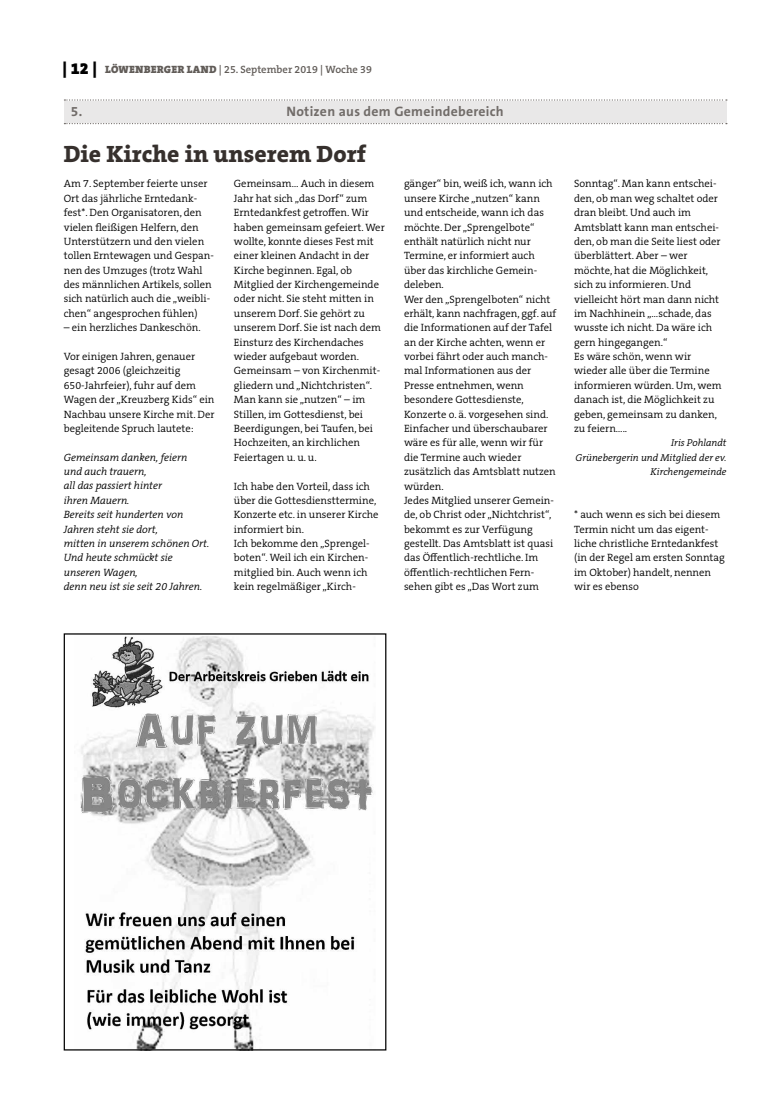
<style>
.page{position:relative;width:762px;height:1117px;background:#fff}
.page>*{position:absolute;margin:0;border:0;box-sizing:border-box;transform-origin:0 0}
.t1{font:800 23.75px "The Serif B W8";color:#36302d}
.t2{font:700 13.75px "The Sans B W7";letter-spacing:.02em;color:#716c69}
.t3{font:300 10.62px/14.4px "The Serif B W4";color:#000}
.t4{font:italic 300 10.62px/14.4px "The Serif B W4";color:#000}
.t5{font:600 10.62px "The Serif B W6";color:#615c58}
.t6{font:italic 300 10px/14.4px "The Serif B W4";color:#000;text-align:right}
.s1{font-family:"The Serif B W9";font-weight:900;font-size:16.25px;color:#000}
.s2{font-family:"The Serif B W9";font-weight:900}
</style>
<div class="page">
<div style="left:64px;top:101px;width:662px;height:21px;background:#e9e8e8"></div>
<svg style="left:64px;top:99px;width:663px;height:2px"></svg>
<svg style="left:64px;top:123px;width:663px;height:1px"></svg>
<img style="left:80px;top:636px;width:295px;height:412px">
<div style="left:64px;top:633px;width:322px;height:417px;border:1px solid #000"></div>
<p class="t5" style="left:63px;top:63px;width:311px"><span class="s1">| 12 |</span> <span class="s2">LÖWENBERGER LAND</span> | 25. September 2019 | Woche 39</p>
<p class="t2" style="left:71px;top:102px;width:13px">5.</p>
<p class="t2" style="left:286px;top:102px;width:219px">Notizen aus dem Gemeindebereich</p>
<h1 class="t1" style="left:64px;top:138px;width:304px">Die Kirche in unserem Dorf</h1>
<p class="t3" style="left:64px;top:177px;width:152px">Am 7. September feierte unser<br>Ort das jährliche Erntedank&shy;fest*. Den Organisatoren, den vielen fleißigen Helfern, den<br>Unterstützern und den vielen tollen Erntewagen und Gespan&shy;nen des Umzuges (trotz Wahl des männlichen Artikels, sollen sich natürlich auch die „weibli&shy;chen“ angesprochen fühlen)</p>
<p class="t3" style="left:64px;top:320px;width:138px">– ein herzliches Dankeschön.</p>
<p class="t3" style="left:64px;top:349px;width:152px">Vor einigen Jahren, genauer gesagt 2006 (gleichzeitig<br>650-Jahrfeier), fuhr auf dem<br>Wagen der „Kreuzberg Kids“ ein<br>Nachbau unsere Kirche mit. Der begleitende Spruch lautete:</p>
<p class="t4" style="left:64px;top:450px;width:147px">Gemeinsam danken, feiern<br>und auch trauern,<br>all das passiert hinter<br>ihren Mauern.<br>Bereits seit hunderten von<br>Jahren steht sie dort,<br>mitten in unserem schönen Ort.<br>Und heute schmückt sie unseren Wagen,<br>denn neu ist sie seit 20 Jahren.</p>
<p class="t3" style="left:404px;top:177px;width:154px">gänger“ bin, weiß ich, wann ich unsere Kirche „nutzen“ kann und entscheide, wann ich das möchte. Der „Sprengelbote“ enthält natürlich nicht nur<br>Termine, er informiert auch über das kirchliche Gemein&shy;deleben.<br>Wer den „Sprengelboten“ nicht erhält, kann nachfragen, ggf. auf die Informationen auf der Tafel an der Kirche achten, wenn er vorbei fährt oder auch manch&shy;mal Informationen aus der<br>Presse entnehmen, wenn besondere Gottesdienste,<br>Konzerte o. ä. vorgesehen sind.<br>Einfacher und überschaubarer wäre es für alle, wenn wir für die Termine auch wieder zusätzlich das Amtsblatt nutzen würden.<br>Jedes Mitglied unserer Gemein&shy;de, ob Christ oder „Nichtchrist“, bekommt es zur Verfügung gestellt. Das Amtsblatt ist quasi das Öffentlich-rechtliche. Im öffentlich-rechtlichen Fern&shy;sehen gibt es „Das Wort zum</p>
<p class="t3" style="left:574px;top:177px;width:149px">Sonntag“. Man kann entschei&shy;den, ob man weg schaltet oder dran bleibt. Und auch im<br>Amtsblatt kann man entschei&shy;den, ob man die Seite liest oder überblättert. Aber – wer möchte, hat die Möglichkeit, sich zu informieren. Und vielleicht hört man dann nicht im Nachhinein „…schade, das wusste ich nicht. Da wäre ich gern hingegangen.“<br>Es wäre schön, wenn wir wieder alle über die Termine informieren würden. Um, wem danach ist, die Möglichkeit zu geben, gemeinsam zu danken, zu feiern…..</p>
<p class="t3" style="left:234px;top:177px;width:152px">Gemeinsam… Auch in diesem<br>Jahr hat sich „das Dorf“ zum<br>Erntedankfest getroffen. Wir haben gemeinsam gefeiert. Wer wollte, konnte dieses Fest mit einer kleinen Andacht in der<br>Kirche beginnen. Egal, ob<br>Mitglied der Kirchengemeinde oder nicht. Sie steht mitten in unserem Dorf. Sie gehört zu unserem Dorf. Sie ist nach dem<br>Einsturz des Kirchendaches wieder aufgebaut worden.<br>Gemeinsam – von Kirchenmit&shy;gliedern und „Nichtchristen“.<br>Man kann sie „nutzen“ – im<br>Stillen, im Gottesdienst, bei<br>Beerdigungen, bei Taufen, bei<br>Hochzeiten, an kirchlichen<br>Feiertagen u. u. u.</p>
<p class="t3" style="left:234px;top:478px;width:146px">Ich habe den Vorteil, dass ich über die Gottesdiensttermine,<br>Konzerte etc. in unserer Kirche informiert bin.<br>Ich bekomme den „Sprengel&shy;boten“. Weil ich ein Kirchen&shy;mitglied bin. Auch wenn ich kein regelmäßiger „Kirch-</p>
<p class="t6" style="left:575px;top:435px;width:152px">Iris Pohlandt<br>Grünebergerin und Mitglied der ev.<br>Kirchengemeinde</p>
<p class="t3" style="left:574px;top:507px;width:152px">* auch wenn es sich bei diesem<br>Termin nicht um das eigent&shy;liche christliche Erntedankfest (in der Regel am ersten Sonntag im Oktober) handelt, nennen wir es ebenso</p>
</div>
